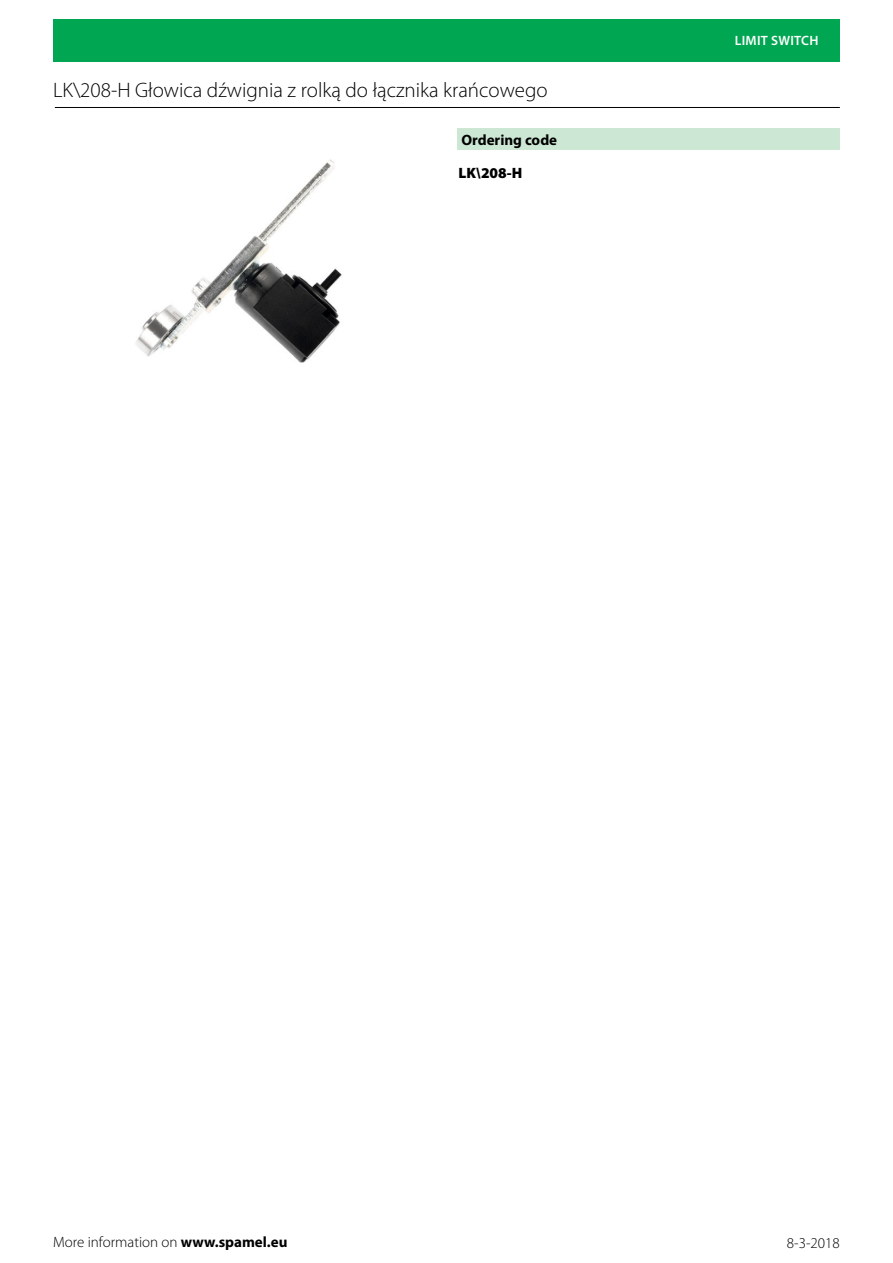
<style>
.page{position:relative;width:893px;height:1263px;background:#fff}
.page>*{position:absolute;margin:0;border:0;box-sizing:border-box;transform-origin:0 0}
.t1{font:300 21px "Myriad Pro";color:#000}
.t2{font:300 15px "Myriad Pro";color:#000}
.Überschrift{font:700 15px "Myriad Pro";color:#000}
.TS_Bestellschlüssel{font:900 15px "Myriad Pro";color:#000}
.t3{font:600 13.5px "Myriad Pro";letter-spacing:.02em;color:#fff}
.s1{font-weight:700}
</style>
<div class="page">
<div style="left:53px;top:19px;width:787px;height:43px;background:#00a651"></div>
<div style="left:457px;top:129px;width:383px;height:21px;background:#cce7d3"></div>
<hr style="left:55px;top:107px;width:785px;height:1px;background:#000">
<img style="left:136px;top:159px;width:206px;height:204px">
<p class="t1" style="left:53px;top:78px;width:496px">LK\208-H Głowica dźwignia z rolką do łącznika krańcowego</p>
<p class="Überschrift" style="left:461px;top:130px;width:97px">Ordering code</p>
<p class="TS_Bestellschlüssel" style="left:459px;top:163px;width:65px">LK\208-H</p>
<p class="t3" style="left:735px;top:32px;width:85px">LIMIT SWITCH</p>
<p class="t2" style="left:53px;top:1234px;width:236px">More information on <span class="s1">www.spamel.eu</span></p>
<p class="t2" style="left:787px;top:1234px;width:54px">8-3-2018</p>
</div>
